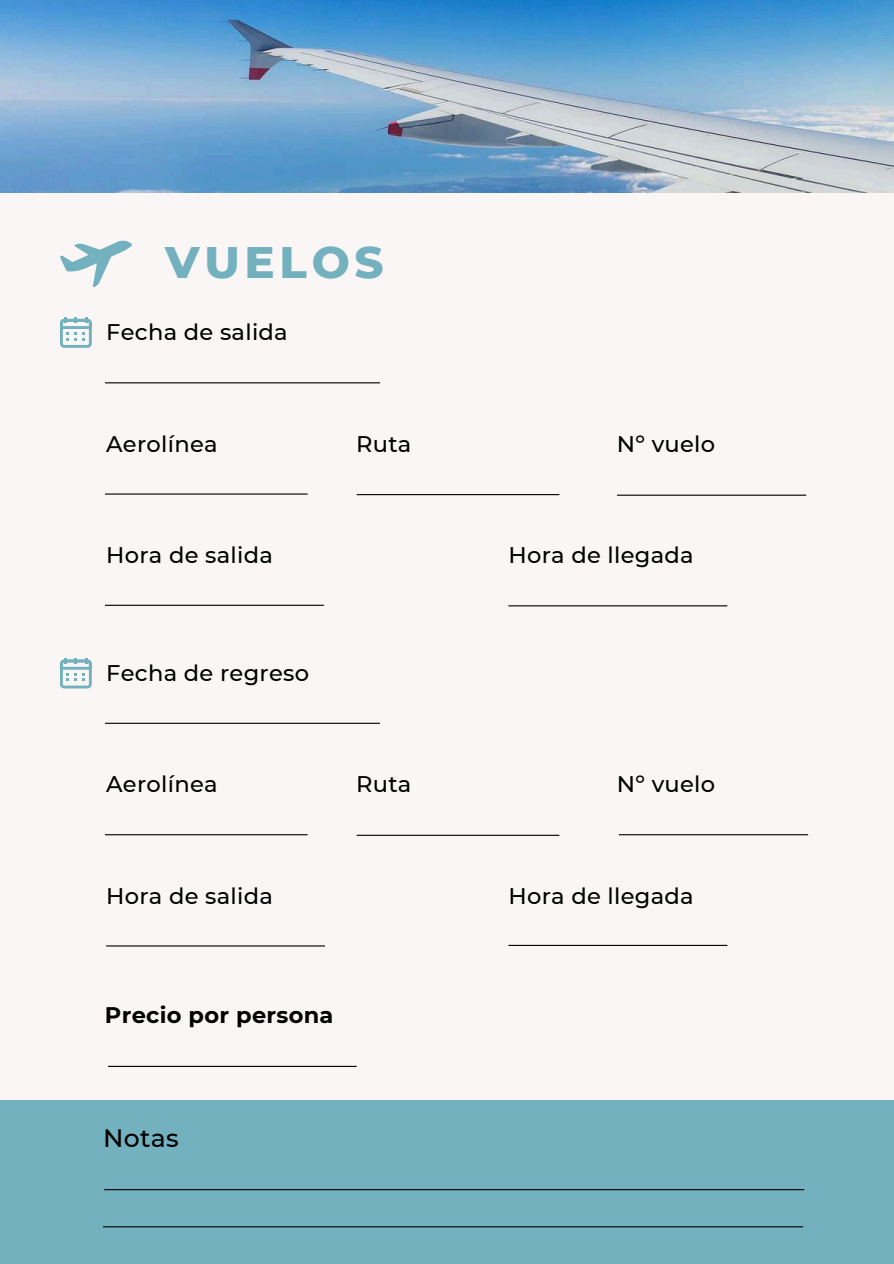
<style>
.page{position:relative;width:894px;height:1264px;background:#fff}
.page>*{position:absolute;margin:0;border:0;box-sizing:border-box;transform-origin:0 0}
.t1{font:800 45px "Montserrat";letter-spacing:.105em;color:#73b1bf}
.t2{font:500 25.2px "Montserrat";letter-spacing:.015em;color:#000}
.t3{font:500 22.5px "Montserrat";letter-spacing:.015em;color:#000}
.t4{font:700 22.5px "Montserrat";letter-spacing:.015em;color:#000}
</style>
<div class="page">
<div style="left:0;top:0;width:893px;height:1263px;background:#faf6f6"></div>
<img style="left:0;top:0;width:893px;height:192px">
<svg style="left:60px;top:317px;width:31px;height:31px"></svg>
<div style="left:0;top:1100px;width:893px;height:163px;background:#73b1bf"></div>
<hr style="left:105px;top:382px;width:275px;height:1px;background:#000">
<svg style="left:60px;top:240px;width:72px;height:47px"></svg>
<hr style="left:105px;top:493px;width:202px;height:1px;background:#000">
<hr style="left:356px;top:494px;width:203px;height:1px;background:#000">
<hr style="left:616px;top:494px;width:190px;height:2px;background:#000">
<hr style="left:105px;top:604px;width:219px;height:2px;background:#000">
<hr style="left:508px;top:605px;width:219px;height:1px;background:#000">
<hr style="left:104px;top:1189px;width:700px;height:1px;background:#000">
<hr style="left:103px;top:1226px;width:699px;height:1px;background:#000">
<svg style="left:60px;top:658px;width:31px;height:30px"></svg>
<hr style="left:105px;top:722px;width:275px;height:2px;background:#000">
<hr style="left:105px;top:834px;width:202px;height:1px;background:#000">
<hr style="left:356px;top:834px;width:203px;height:1px;background:#000">
<hr style="left:618px;top:834px;width:189px;height:1px;background:#000">
<hr style="left:106px;top:945px;width:219px;height:1px;background:#000">
<hr style="left:508px;top:944px;width:219px;height:2px;background:#000">
<hr style="left:108px;top:1065px;width:248px;height:1px;background:#000">
<h1 class="t1" style="left:165px;top:234px;width:220px">VUELOS</h1>
<p class="t3" style="left:106px;top:318px;width:183px">Fecha de salida</p>
<p class="t3" style="left:106px;top:430px;width:113px">Aerolínea</p>
<p class="t3" style="left:616px;top:430px;width:100px">Nº vuelo</p>
<p class="t3" style="left:356px;top:430px;width:57px">Ruta</p>
<p class="t3" style="left:106px;top:541px;width:168px">Hora de salida</p>
<p class="t3" style="left:508px;top:541px;width:187px">Hora de llegada</p>
<p class="t3" style="left:106px;top:659px;width:204px">Fecha de regreso</p>
<p class="t3" style="left:106px;top:770px;width:113px">Aerolínea</p>
<p class="t3" style="left:616px;top:770px;width:100px">Nº vuelo</p>
<p class="t3" style="left:356px;top:770px;width:57px">Ruta</p>
<p class="t3" style="left:106px;top:881px;width:168px">Hora de salida</p>
<p class="t3" style="left:508px;top:881px;width:187px">Hora de llegada</p>
<p class="t4" style="left:105px;top:1001px;width:230px">Precio por persona</p>
<p class="t2" style="left:103px;top:1122px;width:77px">Notas</p>
</div>
